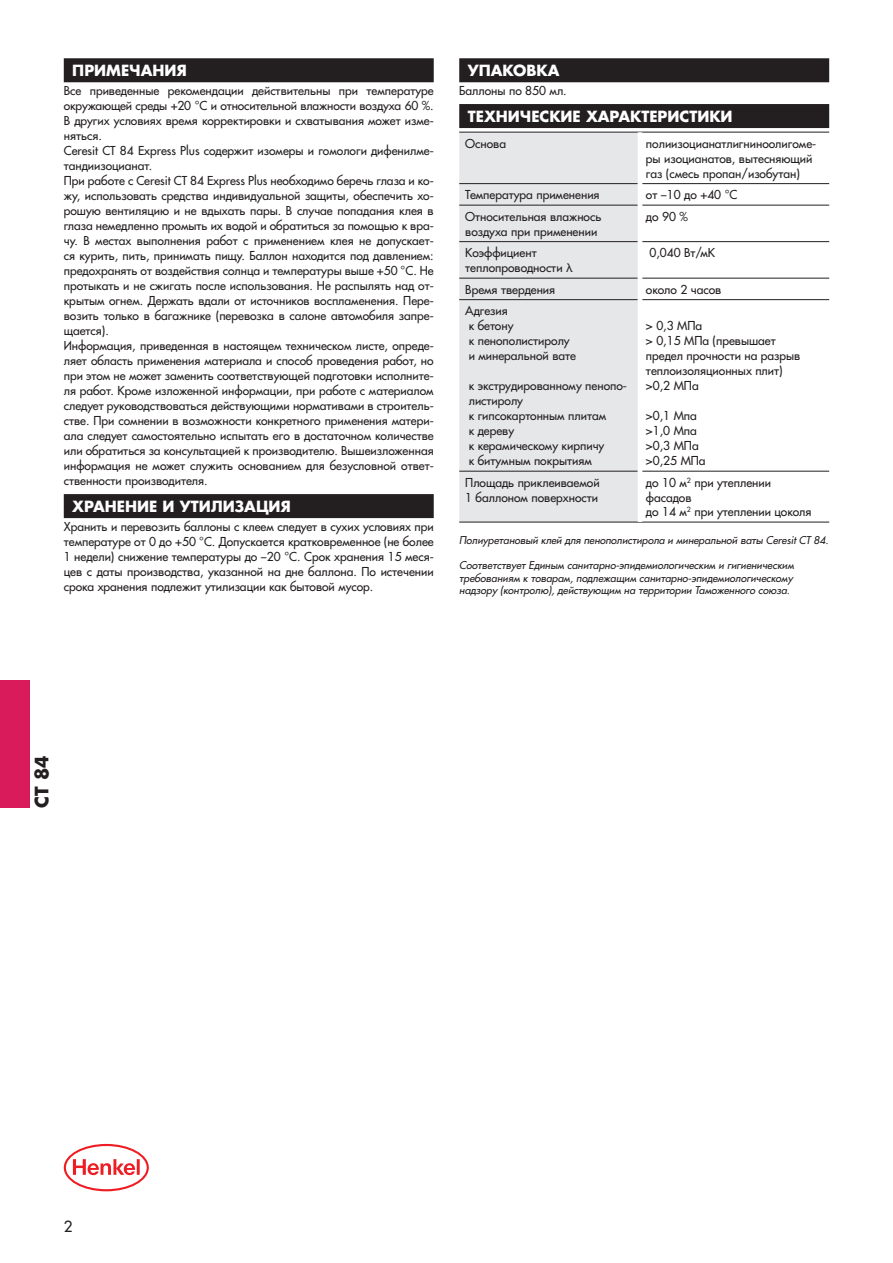
<style>
.page{position:relative;width:893px;height:1263px;background:#fff}
.page>*{position:absolute;margin:0;border:0;box-sizing:border-box;transform-origin:0 0}
.prod_vertikal{font:700 18px "Favorit";color:#231f20}
.svoystva_podzag{font:700 15px "Favorit";color:#fff}
.t1{font:15px "Favorit";color:#231f20}
.txt_osnovnoy{font:12px/15px "Favorit";color:#231f20;text-align:justify}
.txt_table{font:12px/15px "Favorit";color:#231f20}
.txt{font:12px "Favorit";color:#231f20}
.TNPA{font:italic 10.5px/12.6px "Favorit";letter-spacing:-.005em;color:#231f20;text-align:justify}
.s1{font-family:"Helvetica"}
</style>
<div class="page">
<svg style="left:64px;top:1144px;width:85px;height:47px"></svg>
<div style="left:0;top:680px;width:30px;height:128px;background:#d91a5b"></div>
<div style="left:459px;top:58px;width:370px;height:24px;background:#231f20"></div>
<div style="left:459px;top:104px;width:370px;height:24px;background:#231f20"></div>
<div style="left:459px;top:133px;width:179px;height:389px;background:#e6e7e9"></div>
<hr style="left:459px;top:132px;width:181px;height:1px;background:#231f20">
<hr style="left:640px;top:132px;width:189px;height:1px;background:#231f20">
<hr style="left:459px;top:183px;width:179px;height:1px;background:#231f20">
<hr style="left:642px;top:183px;width:187px;height:1px;background:#231f20">
<hr style="left:459px;top:205px;width:179px;height:1px;background:#231f20">
<hr style="left:642px;top:205px;width:187px;height:1px;background:#231f20">
<hr style="left:459px;top:241px;width:179px;height:1px;background:#231f20">
<hr style="left:642px;top:241px;width:187px;height:1px;background:#231f20">
<hr style="left:459px;top:278px;width:179px;height:1px;background:#231f20">
<hr style="left:642px;top:278px;width:187px;height:1px;background:#231f20">
<hr style="left:459px;top:299px;width:179px;height:1px;background:#231f20">
<hr style="left:642px;top:299px;width:187px;height:1px;background:#231f20">
<hr style="left:459px;top:471px;width:179px;height:1px;background:#231f20">
<hr style="left:642px;top:471px;width:187px;height:1px;background:#231f20">
<hr style="left:459px;top:522px;width:181px;height:1px;background:#231f20">
<hr style="left:640px;top:522px;width:189px;height:1px;background:#231f20">
<hr style="left:638px;top:132px;width:4px;height:52px;background:#fff">
<div style="left:64px;top:58px;width:370px;height:24px;background:#231f20"></div>
<div style="left:64px;top:494px;width:370px;height:24px;background:#231f20"></div>
<p class="svoystva_podzag" style="left:72px;top:60px;width:116px">ПРИМЕЧАНИЯ</p>
<p class="txt_osnovnoy" style="left:64px;top:83px;width:371px">Все приведенные рекомендации действительны при температуре окружающей среды +20 °С и относительной влажности воздуха 60 %.<br>В других условиях время корректировки и схватывания может изме&shy;няться.</p>
<p class="txt_osnovnoy" style="left:64px;top:143px;width:371px">Ceresit СТ 84 Express Plus содержит изомеры и гомологи дифенилме&shy;тандиизоцианат.</p>
<p class="txt_osnovnoy" style="left:64px;top:173px;width:371px">При работе с Ceresit СТ 84 Express Plus необходимо беречь глаза и ко&shy;жу, использовать средства индивидуальной защиты, обеспечить хо&shy;рошую вентиляцию и не вдыхать пары. В случае попадания клея в глаза немедленно промыть их водой и обратиться за помощью к вра&shy;чу. В местах выполнения работ с применением клея не допускает&shy;ся курить, пить, принимать пищу. Баллон находится под давлением: предохранять от воздействия солнца и температуры выше +50 °С. Не протыкать и не сжигать после использования. Не распылять над от&shy;крытым огнем. Держать вдали от источников воспламенения. Пере&shy;возить только в багажнике (перевозка в салоне автомобиля запре&shy;щается).</p>
<p class="txt_osnovnoy" style="left:64px;top:338px;width:371px">Информация, приведенная в настоящем техническом листе, опреде&shy;ляет область применения материала и способ проведения работ, но при этом не может заменить соответствующей подготовки исполните&shy;ля работ. Кроме изложенной информации, при работе с материалом следует руководствоваться действующими нормативами в строитель&shy;стве. При сомнении в возможности конкретного применения матери&shy;ала следует самостоятельно испытать его в достаточном количестве или обратиться за консультацией к производителю. Вышеизложенная информация не может служить основанием для безусловной ответ&shy;ственности производителя.</p>
<p class="svoystva_podzag" style="left:72px;top:495px;width:220px">ХРАНЕНИЕ И УТИЛИЗАЦИЯ</p>
<p class="txt_osnovnoy" style="left:64px;top:519px;width:371px">Хранить и перевозить баллоны с клеем следует в сухих условиях при температуре от 0 до +50 °С. Допускается кратковременное (не более 1 недели) снижение температуры до –20 °С. Срок хранения 15 меся&shy;цев с даты производства, указанной на дне баллона. По истечении срока хранения подлежит утилизации как бытовой мусор.</p>
<p class="svoystva_podzag" style="left:468px;top:60px;width:93px">УПАКОВКА</p>
<p class="txt_osnovnoy" style="left:459px;top:83px;width:109px">Баллоны по 850 мл.</p>
<p class="svoystva_podzag" style="left:468px;top:105px;width:266px">ТЕХНИЧЕСКИЕ ХАРАКТЕРИСТИКИ</p>
<p class="txt_table" style="left:465px;top:136px;width:42px">Основа</p>
<p class="txt_table" style="left:646px;top:136px;width:172px">полиизоцианатлигниноолигоме&shy;ры изоцианатов, вытесняющий газ (смесь пропан/изобутан)</p>
<p class="txt_table" style="left:465px;top:187px;width:136px">Температура применения</p>
<p class="txt_table" style="left:646px;top:187px;width:93px">от –10 до +40 °С</p>
<p class="txt_table" style="left:465px;top:209px;width:138px">Относительная влажнось воздуха при применении</p>
<p class="txt_table" style="left:646px;top:209px;width:43px">до 90 %</p>
<p class="txt_table" style="left:465px;top:245px;width:109px">Коэффициент теплопроводности <span class="s1">λ</span></p>
<p class="txt_table" style="left:649px;top:245px;width:67px">0,040 Вт/мК</p>
<p class="txt_table" style="left:465px;top:282px;width:91px">Время твердения</p>
<p class="txt_table" style="left:646px;top:282px;width:77px">около 2 часов</p>
<p class="txt_table" style="left:465px;top:303px;width:44px">Адгезия</p>
<p class="txt_table" style="left:469px;top:318px;width:46px">к бетону</p>
<p class="txt_table" style="left:469px;top:333px;width:109px">к пенополистиролу и минеральной вате</p>
<p class="txt_table" style="left:469px;top:378px;width:160px">к экструдированному пенопо&shy;листиролу</p>
<p class="txt_table" style="left:469px;top:408px;width:139px">к гипсокартонным плитам</p>
<p class="txt_table" style="left:469px;top:423px;width:47px">к дереву</p>
<p class="txt_table" style="left:469px;top:438px;width:137px">к керамическому кирпичу</p>
<p class="txt_table" style="left:469px;top:453px;width:125px">к битумным покрытиям</p>
<p class="txt_table" style="left:646px;top:318px;width:58px">&gt; 0,3 МПа</p>
<p class="txt_table" style="left:646px;top:333px;width:156px">&gt; 0,15 МПа (превышает предел прочности на разрыв теплоизоляционных плит)</p>
<p class="txt_table" style="left:646px;top:378px;width:54px">&gt;0,2 МПа</p>
<p class="txt_table" style="left:646px;top:408px;width:52px">&gt;0,1 Мпа</p>
<p class="txt_table" style="left:646px;top:423px;width:52px">&gt;1,0 Мпа</p>
<p class="txt_table" style="left:646px;top:438px;width:54px">&gt;0,3 МПа</p>
<p class="txt_table" style="left:646px;top:453px;width:61px">&gt;0,25 МПа</p>
<p class="txt_table" style="left:646px;top:475px;width:127px">до 10 м<sup>2</sup> при утеплении фасадов</p>
<p class="txt" style="left:646px;top:504px;width:167px">до 14 м<sup>2</sup> при утеплении цоколя</p>
<p class="TNPA" style="left:459px;top:534px;width:371px">Полиуретановый клей для пенополистирола и минеральной ваты Ceresit CT 84.</p>
<p class="TNPA" style="left:459px;top:559px;width:336px">Соответствует Единым санитарно-эпидемиологическим и гигиеническим требованиям к товарам, подлежащим санитарно-эпидемиологическому надзору (контролю), действующим на территории Таможенного союза.</p>
<p class="txt_table" style="left:465px;top:475px;width:136px">Площадь приклеиваемой</p>
<p class="txt_table" style="left:465px;top:490px;width:134px">1 баллоном поверхности</p>
<p class="prod_vertikal" style="left:29px;top:808px;width:54px;rotate:-90deg">CT 84</p>
<p class="t1" style="left:64px;top:1217px;width:10px">2</p>
</div>
